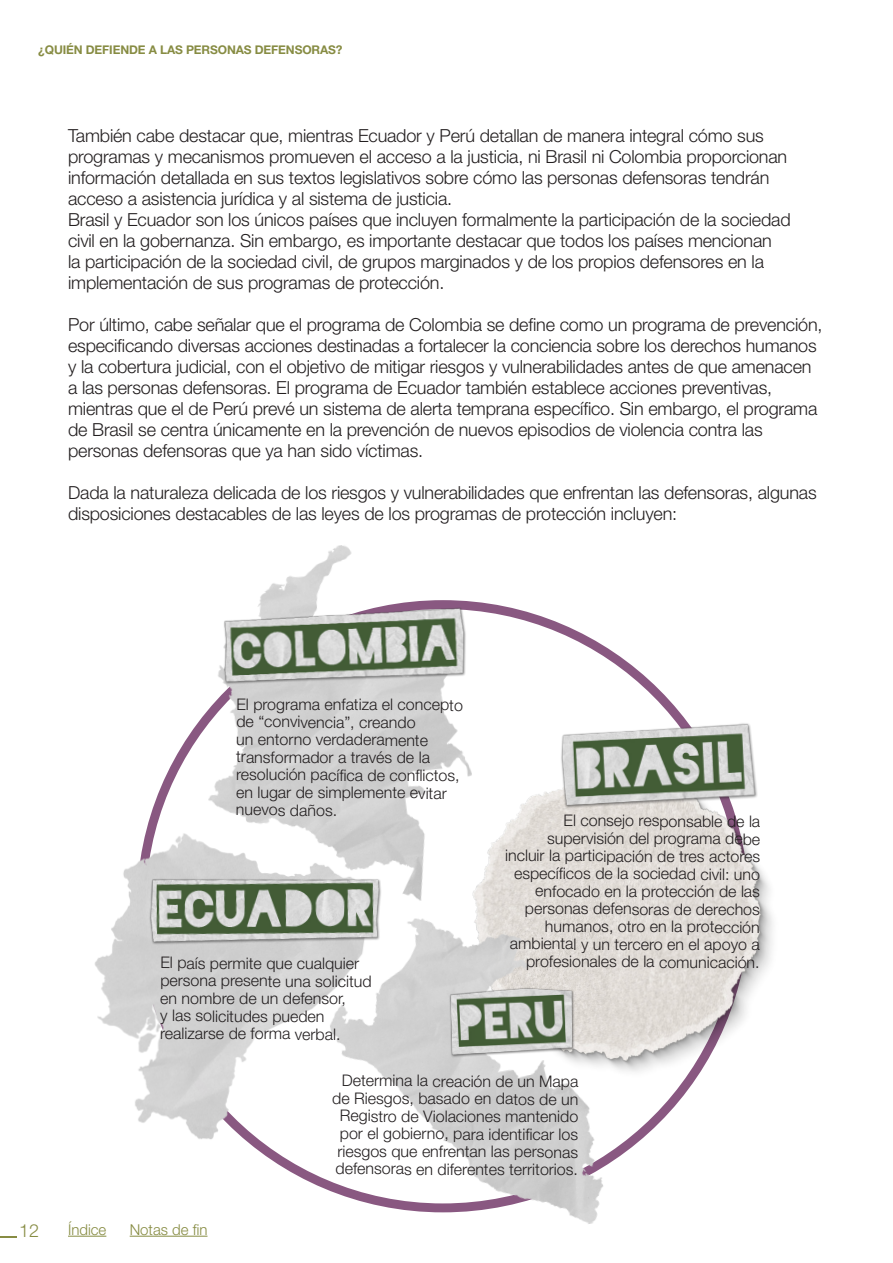
<style>
.page{position:relative;width:893px;height:1263px;background:#fff}
.page>*{position:absolute;margin:0;border:0;box-sizing:border-box;transform-origin:0 0}
.t1{font:300 18px/21px "Helvetica Neue LT Std";letter-spacing:-.01em;color:#231f20}
.t2{font:300 18px "Helvetica Neue LT Std";color:#878c43}
.Legenda{font:300 16.05px/17.5px "Helvetica Neue LT Std";letter-spacing:-.005em;color:#231f20}
.t3{font:300 15px "Helvetica Neue LT Std";color:#878c43}
.t4{font:700 12px "Helvetica Neue LT Std";letter-spacing:-.01em;color:#878c43}
</style>
<div class="page">
<svg style="left:0;top:1236px;width:17px;height:1px"></svg>
<hr style="left:68px;top:1236px;width:38px;height:1px;background:#878c43">
<hr style="left:130px;top:1236px;width:77px;height:1px;background:#878c43">
<img style="left:536px;top:790px;width:237px;height:333px">
<img style="left:95px;top:867px;width:174px;height:291px">
<img style="left:131px;top:545px;width:405px;height:387px">
<img style="left:269px;top:884px;width:388px;height:340px">
<img style="left:218px;top:603px;width:252px;height:86px">
<img style="left:141px;top:858px;width:252px;height:99px">
<img style="left:443px;top:983px;width:136px;height:78px">
<img style="left:557px;top:719px;width:204px;height:91px">
<p class="t4" style="left:38px;top:43px;width:306px">¿QUIÉN DEFIENDE A LAS PERSONAS DEFENSORAS?</p>
<p class="t1" style="left:68px;top:125px;width:721px">También cabe destacar que, mientras Ecuador y Perú detallan de manera integral cómo sus programas y mecanismos promueven el acceso a la justicia, ni Brasil ni Colombia proporcionan información detallada en sus textos legislativos sobre cómo las personas defensoras tendrán acceso a asistencia jurídica y al sistema de justicia.</p>
<p class="t1" style="left:68px;top:209px;width:724px">Brasil y Ecuador son los únicos países que incluyen formalmente la participación de la sociedad civil en la gobernanza. Sin embargo, es importante destacar que todos los países mencionan<br>la participación de la sociedad civil, de grupos marginados y de los propios defensores en la implementación de sus programas de protección.</p>
<p class="t1" style="left:68px;top:314px;width:756px">Por último, cabe señalar que el programa de Colombia se define como un programa de prevención, especificando diversas acciones destinadas a fortalecer la conciencia sobre los derechos humanos y la cobertura judicial, con el objetivo de mitigar riesgos y vulnerabilidades antes de que amenacen a las personas defensoras. El programa de Ecuador también establece acciones preventivas, mientras que el de Perú prevé un sistema de alerta temprana específico. Sin embargo, el programa de Brasil se centra únicamente en la prevención de nuevos episodios de violencia contra las personas defensoras que ya han sido víctimas.</p>
<p class="t1" style="left:68px;top:482px;width:750px">Dada la naturaleza delicada de los riesgos y vulnerabilidades que enfrentan las defensoras, algunas disposiciones destacables de las leyes de los programas de protección incluyen:</p>
<p class="Legenda" style="left:236px;top:695px;width:228px">El programa enfatiza el concepto de “convivencia”, creando<br>un entorno verdaderamente transformador a través de la resolución pacífica de conflictos, en lugar de simplemente evitar nuevos daños.</p>
<p class="Legenda" style="left:505px;top:812px;width:257px;text-align:right">El consejo responsable de la supervisión del programa debe incluir la participación de tres actores específicos de la sociedad civil: uno enfocado en la protección de las personas defensoras de derechos humanos, otro en la protección ambiental y un tercero en el apoyo a profesionales de la comunicación.</p>
<p class="Legenda" style="left:160px;top:954px;width:213px">El país permite que cualquier persona presente una solicitud en nombre de un defensor,<br>y las solicitudes pueden realizarse de forma verbal.</p>
<p class="Legenda" style="left:332px;top:1072px;width:248px;text-align:center">Determina la creación de un Mapa de Riesgos, basado en datos de un Registro de Violaciones mantenido por el gobierno, para identificar los riesgos que enfrentan las personas defensoras en diferentes territorios.</p>
<p class="t2" style="left:19px;top:1220px;width:22px">12</p>
<p class="t3" style="left:68px;top:1220px;width:40px">Índice</p>
<p class="t3" style="left:130px;top:1220px;width:79px">Notas de fin</p>
</div>
